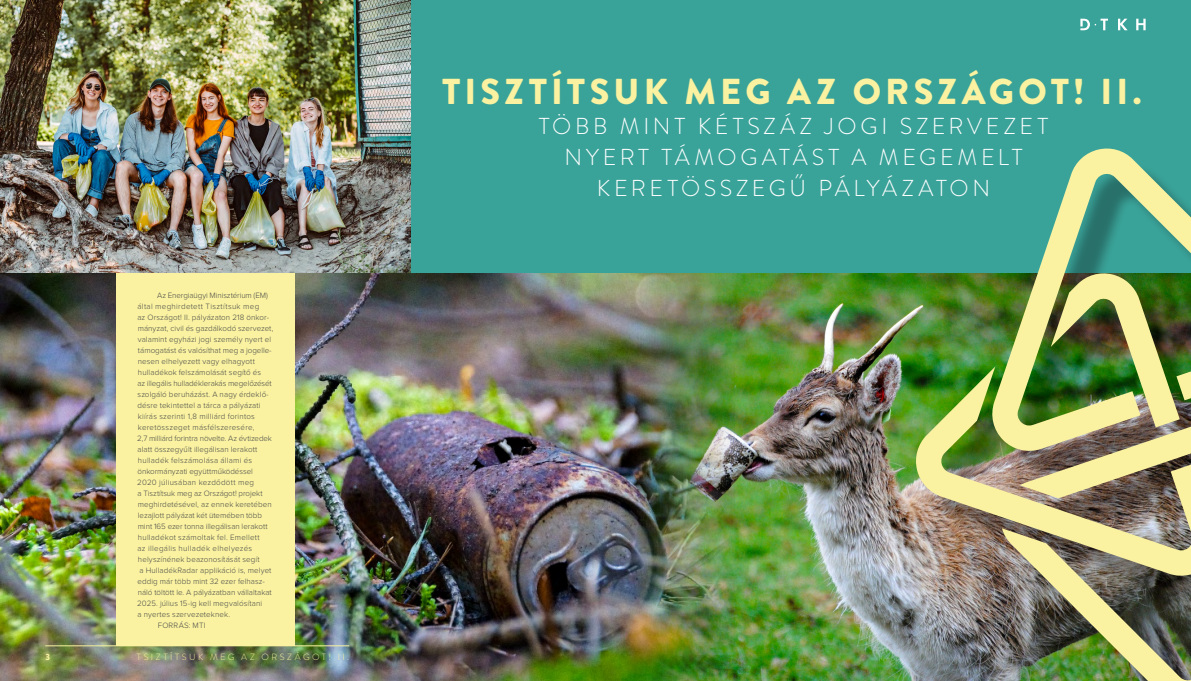
<style>
.page{position:relative;width:1191px;height:681px;background:#fff}
.page>*{position:absolute;margin:0;border:0;box-sizing:border-box;transform-origin:0 0}
.t1{font:900 36px "Brandon Grotesque";letter-spacing:.115em;color:#faf2a1}
.t2{font:300 23px/30.7px "Brandon Grotesque";letter-spacing:.16em;color:#fff;text-align:center}
.t3{font:300 9px "Brandon Grotesque";letter-spacing:.275em;color:#faf2a1}
.t4{font:900 9px "Brandon Grotesque";color:#faf2a1}
.t5{font:300 8px "Proxima Nova";letter-spacing:.015em;color:#484847}
.t6{font:300 8px "Proxima Nova";letter-spacing:-.01em;color:#484847}
.t7{font:300 8px "Proxima Nova";letter-spacing:-.005em;color:#484847}
.t8{font:300 8px "Proxima Nova";letter-spacing:.04em;color:#484847}
.t9{font:300 8px "Proxima Nova";letter-spacing:.035em;color:#484847}
</style>
<div class="page">
<div style="left:410px;top:0;width:781px;height:274px;background:#3aa399"></div>
<img style="left:0;top:0;width:410px;height:273px">
<img style="left:734px;top:274px;width:196px;height:406px">
<img style="left:0;top:273px;width:734px;height:407px">
<div style="left:116px;top:273px;width:178px;height:372px;background:#faf2a1"></div>
<div style="left:930px;top:163px;width:261px;height:517px;background:#000;opacity:.31"></div>
<img style="left:1002px;top:578px;width:189px;height:102px">
<img style="left:914px;top:366px;width:277px;height:212px">
<img style="left:989px;top:148px;width:202px;height:305px">
<hr style="left:45px;top:645px;width:304px;height:1px;background:#faf2a1">
<svg style="left:1118px;top:19px;width:9px;height:11px"></svg>
<svg style="left:1136px;top:19px;width:9px;height:11px"></svg>
<svg style="left:1080px;top:19px;width:28px;height:11px"></svg>
<p class="t6" style="left:157px;top:289px;width:112px">Az Energiaügyi Minisztérium (EM)</p>
<p class="t8" style="left:137px;top:300px;width:123px">által meghirdetett Tisztítsuk meg</p>
<p class="t5" style="left:137px;top:311px;width:133px">az Országot! II. pályázaton 218 önkor-</p>
<p class="t5" style="left:138px;top:322px;width:137px">mányzat, civil és gazdálkodó szervezet,</p>
<p class="t5" style="left:138px;top:333px;width:135px">valamint egyházi jogi személy nyert el</p>
<p class="t5" style="left:138px;top:344px;width:135px">támogatást és valósíthat meg a jogelle-</p>
<p class="t5" style="left:138px;top:355px;width:119px">nesen elhelyezett vagy elhagyott</p>
<p class="t5" style="left:138px;top:366px;width:125px">hulladékok felszámolását segítő és</p>
<p class="t6" style="left:137px;top:377px;width:136px">az illegális hulladéklerakás megelőzését</p>
<p class="t5" style="left:138px;top:388px;width:133px">szolgáló beruházást. A nagy érdeklő-</p>
<p class="t5" style="left:137px;top:399px;width:125px">désre tekintettel a tárca a pályázati</p>
<p class="t5" style="left:138px;top:410px;width:118px">kiírás szerinti 1,8 milliárd forintos</p>
<p class="t9" style="left:138px;top:421px;width:118px">keretösszeget másfélszeresére,</p>
<p class="t6" style="left:137px;top:432px;width:136px">2,7 milliárd forintra növelte. Az évtizedek</p>
<p class="t5" style="left:137px;top:443px;width:121px">alatt összegyűlt illegálisan lerakott</p>
<p class="t5" style="left:138px;top:454px;width:116px">hulladék felszámolása állami és</p>
<p class="t7" style="left:138px;top:465px;width:117px">önkormányzati együttműködéssel</p>
<p class="t9" style="left:137px;top:476px;width:118px">2020 júliusában kezdődött meg</p>
<p class="t7" style="left:137px;top:487px;width:127px">a Tisztítsuk meg az Országot! projekt</p>
<p class="t5" style="left:138px;top:498px;width:136px">meghirdetésével, az ennek keretében</p>
<p class="t5" style="left:138px;top:509px;width:126px">lezajlott pályázat két ütemében több</p>
<p class="t5" style="left:138px;top:520px;width:131px">mint 165 ezer tonna illegálisan lerakott</p>
<p class="t5" style="left:138px;top:531px;width:123px">hulladékot számoltak fel. Emellett</p>
<p class="t8" style="left:137px;top:542px;width:116px">az illegális hulladék elhelyezés</p>
<p class="t5" style="left:138px;top:553px;width:123px">helyszínének beazonosítását segít</p>
<p class="t5" style="left:139px;top:564px;width:133px">a HulladékRadar applikáció is, melyet</p>
<p class="t5" style="left:137px;top:575px;width:129px">eddig már több mint 32 ezer felhasz-</p>
<p class="t5" style="left:138px;top:586px;width:136px">náló töltött le. A pályázatban vállaltakat</p>
<p class="t5" style="left:137px;top:597px;width:126px">2025. július 15-ig kell megvalósítani</p>
<p class="t5" style="left:137px;top:608px;width:94px">a nyertes szervezeteknek.</p>
<p class="t5" style="left:158px;top:619px;width:49px">FORRÁS: MTI</p>
<p class="t4" style="left:45px;top:650px;width:6px">3</p>
<p class="t3" style="left:137px;top:650px;width:214px">TSIZTÍTSUK MEG AZ ORSZÁGOT! II.</p>
<h1 class="t1" style="left:442px;top:66px;width:701px">TISZTÍTSUK MEG AZ ORSZÁGOT! II.</h1>
<h2 class="t2" style="left:539px;top:111px;width:511px">TÖBB MINT KÉTSZÁZ JOGI SZERVEZET<br>NYERT TÁMOGATÁST A MEGEMELT<br>KERETÖSSZEGŰ PÁLYÁZATON</h2>
</div>
